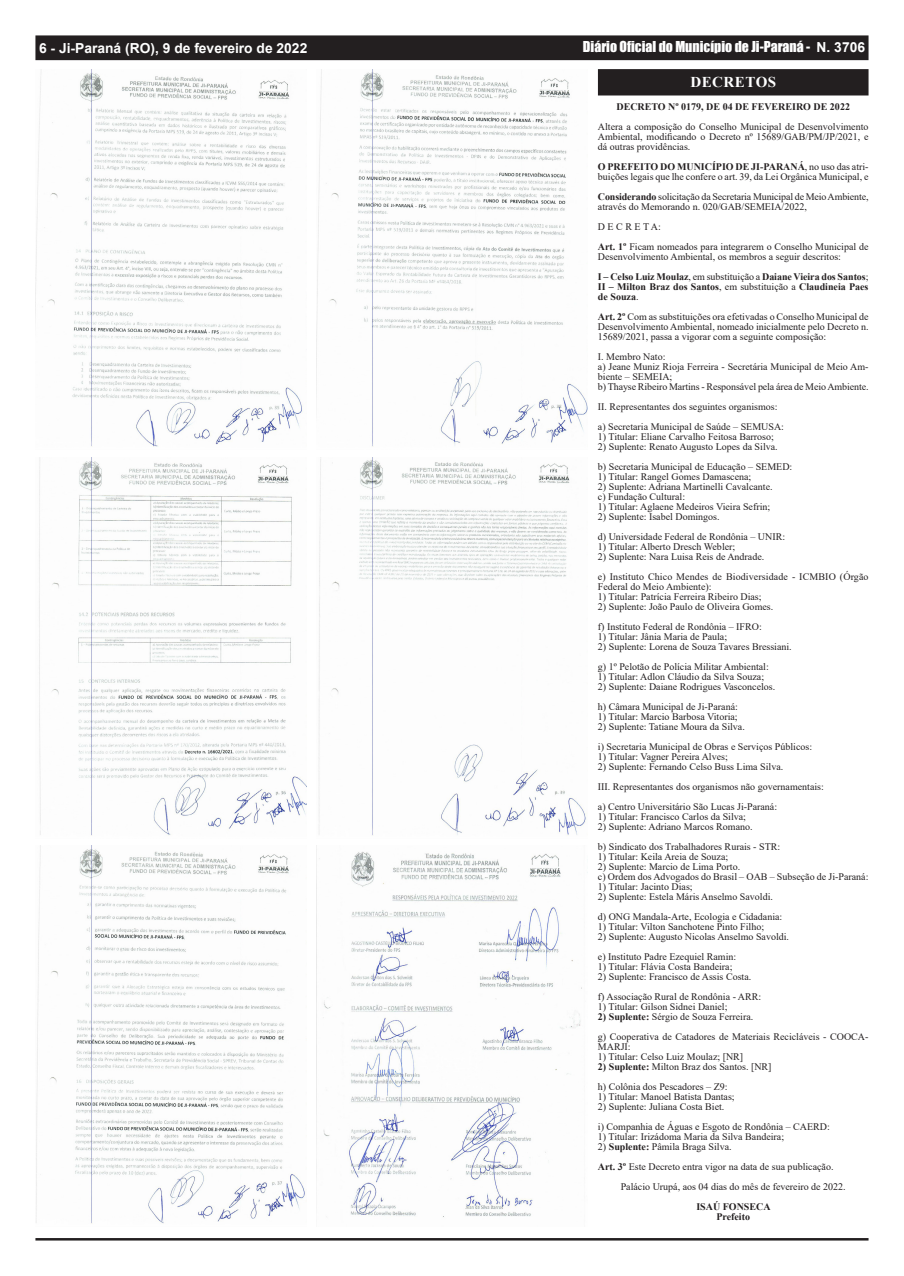
<style>
.page{position:relative;width:904px;height:1276px;background:#fff}
.page>*{position:absolute;margin:0;border:0;box-sizing:border-box;transform-origin:0 0}
.t1{font:700 15px "Times New Roman";letter-spacing:.035em;color:#fff}
.t2{font:13.88px "Impact";color:#fff}
.t3{font:700 13.88px "Arial";color:#fff}
.Edital{font:10px/10px "Times New Roman";color:#231f20}
.Edital-2{font:700 10px/10px "Times New Roman";color:#231f20}
.s1{font-family:"Arial";font-weight:700}
.s2{font-weight:700}
.s3{font-weight:400}
</style>
<div class="page">
<div style="left:36px;top:36px;width:832px;height:24px;background:#231f20"></div>
<div style="left:35px;top:35px;width:833px;height:25px;border:1px solid #231f20"></div>
<hr style="left:35px;top:1238px;width:833px;height:2px;background:#231f20">
<img style="left:35px;top:69px;width:267px;height:378px">
<img style="left:317px;top:69px;width:270px;height:378px">
<img style="left:39px;top:457px;width:267px;height:379px">
<img style="left:318px;top:457px;width:268px;height:379px">
<img style="left:36px;top:845px;width:269px;height:379px">
<img style="left:319px;top:851px;width:263px;height:366px">
<div style="left:600px;top:71px;width:266px;height:22px;background:#231f20"></div>
<div style="left:598px;top:69px;width:270px;height:26px;border:5px solid #231f20"></div>
<h2 class="t3" style="left:39px;top:38px;width:270px">6 - Ji-Paraná (RO), 9 de fevereiro de 2022</h2>
<h2 class="t2" style="left:583px;top:36px;width:283px">Diário Oficial do Município de Ji-Paraná - <span class="s1">N. 3706</span></h2>
<p class="t1" style="left:690px;top:71px;width:87px">DECRETOS</p>
<p class="Edital-2" style="left:616px;top:101px;width:235px">DECRETO Nº 0179, DE 04 DE FEVEREIRO DE 2022</p>
<p class="Edital" style="left:598px;top:121px;width:272px;text-align:justify">Altera a composição do Conselho Municipal de Desenvolvimento Ambiental, modificando o Decreto nº 15689/GAB/PM/JP/2021, e dá outras providências.</p>
<p class="Edital" style="left:598px;top:161px;width:272px"><span class="s2">O PREFEITO DO MUNICÍPIO DE JI-PARANÁ</span>, no uso das atri&shy;buições legais que lhe confere o art. 39, da Lei Orgânica Municipal, e</p>
<p class="Edital" style="left:598px;top:191px;width:272px"><span class="s2">Considerando</span> solicitação da Secretaria Municipal de Meio Ambiente, através do Memorando n. 020/GAB/SEMEIA/2022,</p>
<p class="Edital" style="left:598px;top:221px;width:64px">D E C R E T A:</p>
<p class="Edital" style="left:598px;top:241px;width:272px"><span class="s2">Art. 1º</span> Ficam nomeados para integrarem o Conselho Municipal de<br>Desenvolvimento Ambiental, os membros a seguir descritos:</p>
<p class="Edital-2" style="left:598px;top:271px;width:272px">I – Celso Luiz Moulaz<span class="s3">, em substituição a</span> Daiane Vieira dos Santos<span class="s3">;</span></p>
<p class="Edital-2" style="left:598px;top:281px;width:272px">II – Milton Braz dos Santos<span class="s3">, em substituição a</span> Claudineia Paes de Souza<span class="s3">.</span></p>
<p class="Edital" style="left:598px;top:311px;width:272px;text-align:justify"><span class="s2">Art. 2º</span> Com as substituições ora efetivadas o Conselho Municipal de Desenvolvimento Ambiental, nomeado inicialmente pelo Decreto n.<br>15689/2021, passa a vigorar com a seguinte composição:</p>
<p class="Edital" style="left:598px;top:351px;width:69px">I. Membro Nato:</p>
<p class="Edital" style="left:598px;top:361px;width:272px">a) Jeane Muniz Rioja Ferreira - Secretária Municipal de Meio Am&shy;biente – SEMEIA;</p>
<p class="Edital" style="left:598px;top:381px;width:272px">b) Thayse Ribeiro Martins - Responsável pela área de Meio Ambiente.</p>
<p class="Edital" style="left:598px;top:401px;width:181px">II. Representantes dos seguintes organismos:</p>
<p class="Edital" style="left:598px;top:421px;width:188px">a) Secretaria Municipal de Saúde – SEMUSA:</p>
<p class="Edital" style="left:598px;top:431px;width:177px">1) Titular: Eliane Carvalho Feitosa Barroso;</p>
<p class="Edital" style="left:598px;top:441px;width:181px">2) Suplente: Renato Augusto Lopes da Silva.</p>
<p class="Edital" style="left:598px;top:461px;width:196px">b) Secretaria Municipal de Educação – SEMED:</p>
<p class="Edital" style="left:598px;top:471px;width:155px">1) Titular: Rangel Gomes Damascena;</p>
<p class="Edital" style="left:598px;top:481px;width:176px">2) Suplente: Adriana Martinelli Cavalcante.</p>
<p class="Edital" style="left:598px;top:491px;width:89px">c) Fundação Cultural:</p>
<p class="Edital" style="left:598px;top:501px;width:174px">1) Titular: Aglaene Medeiros Vieira Sefrin;</p>
<p class="Edital" style="left:598px;top:511px;width:123px">2) Suplente: Isabel Domingos.</p>
<p class="Edital" style="left:598px;top:531px;width:189px">d) Universidade Federal de Rondônia – UNIR:</p>
<p class="Edital" style="left:598px;top:541px;width:139px">1) Titular: Alberto Dresch Webler;</p>
<p class="Edital" style="left:598px;top:551px;width:168px">2) Suplente: Nara Luisa Reis de Andrade.</p>
<p class="Edital" style="left:598px;top:571px;width:272px">e) Instituto Chico Mendes de Biodiversidade - ICMBIO (Órgão<br>Federal do Meio Ambiente):</p>
<p class="Edital" style="left:598px;top:591px;width:165px">1) Titular: Patrícia Ferreira Ribeiro Dias;</p>
<p class="Edital" style="left:598px;top:601px;width:177px">2) Suplente: João Paulo de Oliveira Gomes.</p>
<p class="Edital" style="left:598px;top:621px;width:165px">f) Instituto Federal de Rondônia – IFRO:</p>
<p class="Edital" style="left:598px;top:631px;width:131px">1) Titular: Jânia Maria de Paula;</p>
<p class="Edital" style="left:598px;top:641px;width:195px">2) Suplente: Lorena de Souza Tavares Bressiani.</p>
<p class="Edital" style="left:598px;top:661px;width:172px">g) 1º Pelotão de Polícia Militar Ambiental:</p>
<p class="Edital" style="left:598px;top:671px;width:168px">1) Titular: Adlon Cláudio da Silva Souza;</p>
<p class="Edital" style="left:598px;top:681px;width:179px">2) Suplente: Daiane Rodrigues Vasconcelos.</p>
<p class="Edital" style="left:598px;top:701px;width:141px">h) Câmara Municipal de Ji-Paraná:</p>
<p class="Edital" style="left:598px;top:711px;width:141px">1) Titular: Marcio Barbosa Vitoria;</p>
<p class="Edital" style="left:598px;top:721px;width:148px">2) Suplente: Tatiane Moura da Silva.</p>
<p class="Edital" style="left:598px;top:741px;width:216px">i) Secretaria Municipal de Obras e Serviços Públicos:</p>
<p class="Edital" style="left:598px;top:751px;width:131px">1) Titular: Vagner Pereira Alves;</p>
<p class="Edital" style="left:598px;top:761px;width:187px">2) Suplente: Fernando Celso Buss Lima Silva.</p>
<p class="Edital" style="left:598px;top:781px;width:227px">III. Representantes dos organismos não governamentais:</p>
<p class="Edital" style="left:598px;top:801px;width:181px">a) Centro Universitário São Lucas Ji-Paraná:</p>
<p class="Edital" style="left:598px;top:811px;width:150px">1) Titular: Francisco Carlos da Silva;</p>
<p class="Edital" style="left:598px;top:821px;width:156px">2) Suplente: Adriano Marcos Romano.</p>
<p class="Edital" style="left:598px;top:841px;width:184px">b) Sindicato dos Trabalhadores Rurais - STR:</p>
<p class="Edital" style="left:598px;top:851px;width:132px">1) Titular: Keila Areia de Souza;</p>
<p class="Edital" style="left:598px;top:861px;width:144px">2) Suplente: Marcio de Lima Porto.</p>
<p class="Edital" style="left:598px;top:871px;width:272px">c) Ordem dos Advogados do Brasil – OAB – Subseção de Ji-Paraná:</p>
<p class="Edital" style="left:598px;top:881px;width:96px">1) Titular: Jacinto Dias;</p>
<p class="Edital" style="left:598px;top:891px;width:176px">2) Suplente: Estela Máris Anselmo Savoldi.</p>
<p class="Edital" style="left:598px;top:911px;width:186px">d) ONG Mandala-Arte, Ecologia e Cidadania:</p>
<p class="Edital" style="left:598px;top:921px;width:168px">1) Titular: Vilton Sanchotene Pinto Filho;</p>
<p class="Edital" style="left:598px;top:931px;width:193px">2) Suplente: Augusto Nicolas Anselmo Savoldi.</p>
<p class="Edital" style="left:598px;top:951px;width:140px">e) Instituto Padre Ezequiel Ramin:</p>
<p class="Edital" style="left:598px;top:961px;width:136px">1) Titular: Flávia Costa Bandeira;</p>
<p class="Edital" style="left:598px;top:971px;width:155px">2) Suplente: Francisco de Assis Costa.</p>
<p class="Edital" style="left:598px;top:991px;width:165px">f) Associação Rural de Rondônia - ARR:</p>
<p class="Edital" style="left:598px;top:1001px;width:131px">1) Titular: Gilson Sidnei Daniel;</p>
<p class="Edital" style="left:598px;top:1011px;width:157px"><span class="s2">2) Suplente:</span> Sérgio de Souza Ferreira.</p>
<p class="Edital" style="left:598px;top:1031px;width:272px">g) Cooperativa de Catadores de Materiais Recicláveis - COOCA-<br>MARJI:</p>
<p class="Edital" style="left:598px;top:1051px;width:147px">1) Titular: Celso Luiz Moulaz; [NR]</p>
<p class="Edital" style="left:598px;top:1061px;width:175px"><span class="s2">2) Suplente:</span> Milton Braz dos Santos. [NR]</p>
<p class="Edital" style="left:598px;top:1081px;width:131px">h) Colônia dos Pescadores – Z9:</p>
<p class="Edital" style="left:598px;top:1091px;width:138px">1) Titular: Manoel Batista Dantas;</p>
<p class="Edital" style="left:598px;top:1101px;width:128px">2) Suplente: Juliana Costa Biet.</p>
<p class="Edital" style="left:598px;top:1121px;width:233px">i) Companhia de Águas e Esgoto de Rondônia – CAERD:</p>
<p class="Edital" style="left:598px;top:1131px;width:188px">1) Titular: Irizádoma Maria da Silva Bandeira;</p>
<p class="Edital" style="left:598px;top:1141px;width:135px">2) <span class="s2">Suplente:</span> Pâmila Braga Silva.</p>
<p class="Edital" style="left:598px;top:1161px;width:237px"><span class="s2">Art. 3º</span> Este Decreto entra vigor na data de sua publicação.</p>
<p class="Edital" style="left:620px;top:1181px;width:226px">Palácio Urupá, aos 04 dias do mês de fevereiro de 2022.</p>
<p class="Edital-2" style="left:696px;top:1201px;width:76px">ISAÚ FONSECA</p>
<p class="Edital-2" style="left:716px;top:1211px;width:35px">Prefeito</p>
</div>
